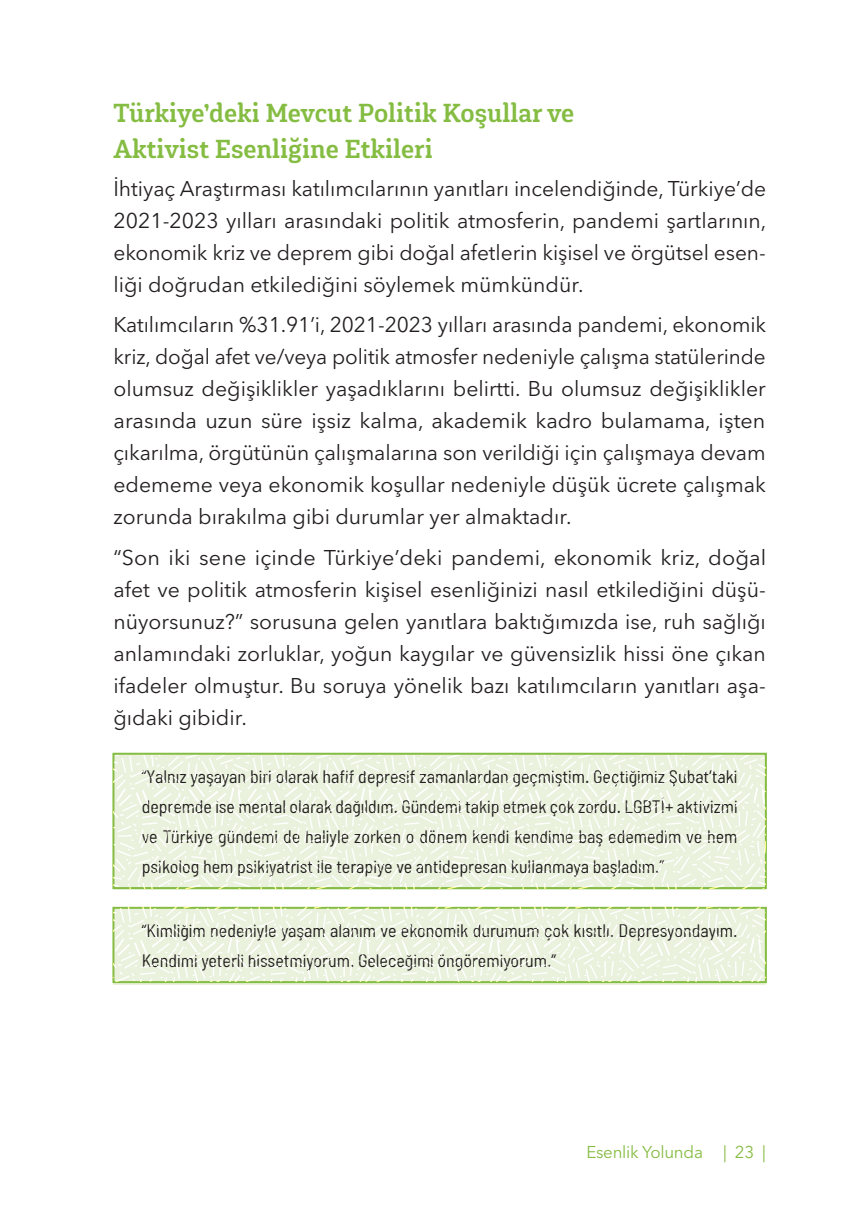
<style>
.page{position:relative;width:868px;height:1225px;background:#fff}
.page>*{position:absolute;margin:0;border:0;box-sizing:border-box;transform-origin:0 0}
.t1{font:700 26px/36px "Gaspo Slab";color:#85bc42}
.t2{font:21.2px/32px "Avenir Next LT Pro";color:#231f20;text-align:justify}
.t3{font:semi-condensed 18px/30px "Barlow";color:#231f20;text-align:justify}
.t4{font:17px "Avenir Next LT Pro";letter-spacing:-.015em;color:#85bc42}
</style>
<div class="page">
<div style="left:112px;top:752px;width:654px;height:137px;border:2px solid #85bc42"></div>
<div style="left:112px;top:907px;width:654px;height:76px;border:2px solid #85bc42"></div>
<svg style="left:113px;top:755px;width:652px;height:133px;background:#ebf3e0"></svg>
<svg style="left:113px;top:907px;width:652px;height:74px;background:#eaf2dd"></svg>
<p class="t1" style="left:113px;top:95px;width:462px">Türkiye’deki Mevcut Politik Koşullar ve<br>Aktivist Esenliğine Etkileri</p>
<p class="t2" style="left:113px;top:172px;width:654px">İhtiyaç Araştırması katılımcılarının yanıtları incelendiğinde, Türkiye’de 2021-2023 yılları arasındaki politik atmosferin, pandemi şartlarının, ekonomik kriz ve deprem gibi doğal afetlerin kişisel ve örgütsel esen&shy;liği doğrudan etkilediğini söylemek mümkündür.</p>
<p class="t2" style="left:113px;top:309px;width:654px">Katılımcıların %31.91’i, 2021-2023 yılları arasında pandemi, ekonomik kriz, doğal afet ve/veya politik atmosfer nedeniyle çalışma statülerinde olumsuz değişiklikler yaşadıklarını belirtti. Bu olumsuz değişiklikler arasında uzun süre işsiz kalma, akademik kadro bulamama, işten çıkarılma, örgütünün çalışmalarına son verildiği için çalışmaya devam edememe veya ekonomik koşullar nedeniyle düşük ücrete çalışmak zorunda bırakılma gibi durumlar yer almaktadır.</p>
<p class="t2" style="left:113px;top:541px;width:654px">“Son iki sene içinde Türkiye’deki pandemi, ekonomik kriz, doğal afet ve politik atmosferin kişisel esenliğinizi nasıl etkilediğini düşü&shy;nüyorsunuz?” sorusuna gelen yanıtlara baktığımızda ise, ruh sağlığı anlamındaki zorluklar, yoğun kaygılar ve güvensizlik hissi öne çıkan ifadeler olmuştur. Bu soruya yönelik bazı katılımcıların yanıtları aşa&shy;ğıdaki gibidir.</p>
<p class="t3" style="left:142px;top:761px;width:597px">“Yalnız yaşayan biri olarak hafif depresif zamanlardan geçmiştim. Geçtiğimiz Şubat’taki depremde ise mental olarak dağıldım. Gündemi takip etmek çok zordu. LGBTİ+ aktivizmi ve Türkiye gündemi de haliyle zorken o dönem kendi kendime baş edemedim ve hem psikolog hem psikiyatrist ile terapiye ve antidepresan kullanmaya başladım.”</p>
<p class="t3" style="left:142px;top:915px;width:597px">“Kimliğim nedeniyle yaşam alanım ve ekonomik durumum çok kısıtlı. Depresyondayım.<br>Kendimi yeterli hissetmiyorum. Geleceğimi öngöremiyorum.”</p>
<p class="t4" style="left:586px;top:1141px;width:181px">Esenlik Yolunda | 23 |</p>
</div>
